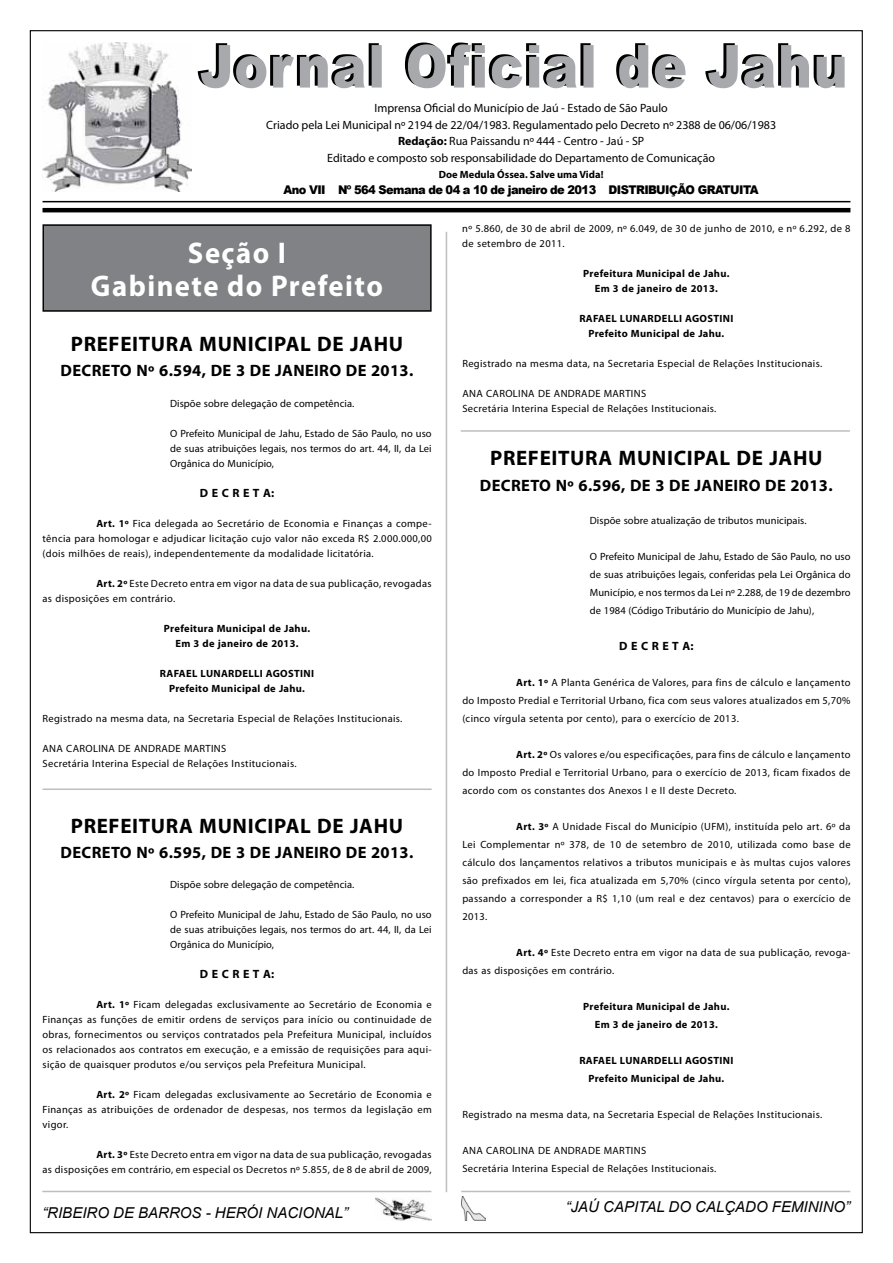
<style>
.page{position:relative;width:893px;height:1263px;background:#fff}
.page>*{position:absolute;margin:0;border:0;box-sizing:border-box;transform-origin:0 0}
.t1{font:700 30px/33px "Myriad Pro";letter-spacing:.05em;color:#fff;text-align:center;scale:.96 1}
.t2{font:700 21px "Myriad Pro";letter-spacing:.03em;color:#000}
.t3{font:700 16.5px "Myriad Pro";letter-spacing:.02em;color:#000}
.t4{font:italic 15px "Arial";color:#000}
.t5{font:12px/16.5px "Myriad Pro";color:#000;text-align:center}
.t6{font:900 12px "Arial";letter-spacing:-.05em;color:#000;scale:.95 1}
.t7{font:700 12px "Myriad Pro";color:#000}
.t8{font:10.5px/15px "Myriad Pro";letter-spacing:.03em;color:#000;text-align:justify}
.t9{font:700 10.5px/15px "Myriad Pro";letter-spacing:.03em;color:#000;text-align:center}
.t10{font:10.5px "Myriad Pro";letter-spacing:.005em;color:#000}
.t11{font:700 10.5px "Myriad Pro";color:#000}
.s1{font-weight:700}
</style>
<div class="page">
<img style="left:43px;top:43px;width:149px;height:149px">
<hr style="left:43px;top:201px;width:807px;height:1px;background:#000">
<hr style="left:43px;top:208px;width:807px;height:4px;background:#000">
<img style="left:461px;top:1196px;width:25px;height:25px">
<hr style="left:461px;top:1191px;width:389px;height:1px;background:#bcbec0">
<img style="left:375px;top:1192px;width:56px;height:29px">
<hr style="left:42px;top:1191px;width:389px;height:1px;background:#bcbec0">
<hr style="left:446px;top:232px;width:1px;height:960px;background:#bcbec0">
<svg style="left:198px;top:43px;width:647px;height:45px"></svg>
<div style="left:43px;top:225px;width:388px;height:86px;background:#808285"></div>
<div style="left:43px;top:224px;width:389px;height:88px;border:1px solid #000"></div>
<hr style="left:43px;top:788px;width:389px;height:2px;background:#bcbec0">
<hr style="left:461px;top:430px;width:389px;height:2px;background:#bcbec0">
<p class="t5" style="left:266px;top:100px;width:511px">Imprensa Oficial do Município de Jaú - Estado de São Paulo<br>Criado pela Lei Municipal nº 2194 de 22/04/1983. Regulamentado pelo Decreto nº 2388 de 06/06/1983<br><span class="s1">Redação:</span> Rua Paissandu nº 444 - Centro - Jaú - SP<br>Editado e composto sob responsabilidade do Departamento de Comunicação</p>
<p class="t6" style="left:283px;top:181px;width:502px">Ano VII Nº 564 Semana de 04 a 10 de janeiro de 2013 DISTRIBUIÇÃO GRATUITA</p>
<p class="t11" style="left:439px;top:168px;width:166px">Doe Medula Óssea. Salve uma Vida!</p>
<h1 class="t1" style="left:91px;top:235px;width:306px">Seção I<br>Gabinete do Prefeito</h1>
<h2 class="t2" style="left:71px;top:330px;width:334px">PREFEITURA MUNICIPAL DE JAHU</h2>
<h3 class="t3" style="left:61px;top:360px;width:354px">DECRETO Nº 6.594, DE 3 DE JANEIRO DE 2013.</h3>
<p class="t10" style="left:170px;top:396px;width:186px">Dispõe sobre delegação de competência.</p>
<p class="t8" style="left:170px;top:425px;width:263px">O Prefeito Municipal de Jahu, Estado de São Paulo, no uso de suas atribuições legais, nos termos do art. 44, II, da Lei Orgânica do Município,</p>
<p class="t7" style="left:200px;top:485px;width:76px">D E C R E T A:</p>
<p class="t8" style="left:43px;top:515px;width:391px;text-indent:54px"><span class="s1">Art. 1º</span> Fica delegada ao Secretário de Economia e Finanças a compe&shy;tência para homologar e adjudicar licitação cujo valor não exceda R$ 2.000.000,00 (dois milhões de reais), independentemente da modalidade licitatória.</p>
<p class="t8" style="left:43px;top:575px;width:391px;text-indent:54px"><span class="s1">Art. 2º</span> Este Decreto entra em vigor na data de sua publicação, revogadas as disposições em contrário.</p>
<p class="t9" style="left:164px;top:620px;width:148px">Prefeitura Municipal de Jahu.<br>Em 3 de janeiro de 2013.</p>
<p class="t9" style="left:160px;top:665px;width:156px">RAFAEL LUNARDELLI AGOSTINI<br>Prefeito Municipal de Jahu.</p>
<p class="t8" style="left:43px;top:710px;width:361px">Registrado na mesma data, na Secretaria Especial de Relações Institucionais.</p>
<p class="t8" style="left:43px;top:740px;width:256px">ANA CAROLINA DE ANDRADE MARTINS<br>Secretária Interina Especial de Relações Institucionais.</p>
<h2 class="t2" style="left:71px;top:812px;width:334px">PREFEITURA MUNICIPAL DE JAHU</h2>
<h3 class="t3" style="left:61px;top:842px;width:354px">DECRETO Nº 6.595, DE 3 DE JANEIRO DE 2013.</h3>
<p class="t10" style="left:170px;top:878px;width:186px">Dispõe sobre delegação de competência.</p>
<p class="t8" style="left:170px;top:907px;width:263px">O Prefeito Municipal de Jahu, Estado de São Paulo, no uso de suas atribuições legais, nos termos do art. 44, II, da Lei Orgânica do Município,</p>
<p class="t7" style="left:200px;top:966px;width:76px">D E C R E T A:</p>
<p class="t8" style="left:43px;top:997px;width:391px;text-indent:54px"><span class="s1">Art. 1º</span> Ficam delegadas exclusivamente ao Secretário de Economia e Finanças as funções de emitir ordens de serviços para início ou continuidade de obras, fornecimentos ou serviços contratados pela Prefeitura Municipal, incluídos os relacionados aos contratos em execução, e a emissão de requisições para aqui&shy;sição de quaisquer produtos e/ou serviços pela Prefeitura Municipal.</p>
<p class="t8" style="left:43px;top:1087px;width:391px;text-indent:54px"><span class="s1">Art. 2º</span> Ficam delegadas exclusivamente ao Secretário de Economia e Finanças as atribuições de ordenador de despesas, nos termos da legislação em vigor.</p>
<p class="t8" style="left:43px;top:1147px;width:391px;text-align:right"><span class="s1">Art. 3º</span> Este Decreto entra em vigor na data de sua publicação, revogadas<br>as disposições em contrário, em especial os Decretos nº 5.855, de 8 de abril de 2009,</p>
<p class="t8" style="left:462px;top:221px;width:390px">nº 5.860, de 30 de abril de 2009, nº 6.049, de 30 de junho de 2010, e nº 6.292, de 8 de setembro de 2011.</p>
<p class="t9" style="left:583px;top:266px;width:148px">Prefeitura Municipal de Jahu.<br>Em 3 de janeiro de 2013.</p>
<p class="t9" style="left:579px;top:311px;width:156px">RAFAEL LUNARDELLI AGOSTINI<br>Prefeito Municipal de Jahu.</p>
<p class="t8" style="left:462px;top:356px;width:361px">Registrado na mesma data, na Secretaria Especial de Relações Institucionais.</p>
<p class="t8" style="left:462px;top:386px;width:256px">ANA CAROLINA DE ANDRADE MARTINS<br>Secretária Interina Especial de Relações Institucionais.</p>
<h2 class="t2" style="left:490px;top:444px;width:334px">PREFEITURA MUNICIPAL DE JAHU</h2>
<h3 class="t3" style="left:480px;top:474px;width:354px">DECRETO Nº 6.596, DE 3 DE JANEIRO DE 2013.</h3>
<p class="t10" style="left:590px;top:514px;width:218px">Dispõe sobre atualização de tributos municipais.</p>
<p class="t8" style="left:590px;top:547px;width:262px;line-height:18px">O Prefeito Municipal de Jahu, Estado de São Paulo, no uso de suas atribuições legais, conferidas pela Lei Orgânica do Município, e nos termos da Lei nº 2.288, de 19 de dezembro de 1984 (Código Tributário do Município de Jahu),</p>
<p class="t7" style="left:619px;top:638px;width:76px">D E C R E T A:</p>
<p class="t8" style="left:462px;top:673px;width:390px;line-height:18px;text-indent:54px"><span class="s1">Art. 1º</span> A Planta Genérica de Valores, para fins de cálculo e lançamento do Imposto Predial e Territorial Urbano, fica com seus valores atualizados em 5,70% (cinco vírgula setenta por cento), para o exercício de 2013.</p>
<p class="t8" style="left:462px;top:745px;width:390px;line-height:18px;text-indent:54px"><span class="s1">Art. 2º</span> Os valores e/ou especificações, para fins de cálculo e lançamento do Imposto Predial e Territorial Urbano, para o exercício de 2013, ficam fixados de acordo com os constantes dos Anexos I e II deste Decreto.</p>
<p class="t8" style="left:462px;top:817px;width:390px;line-height:18px;text-indent:54px"><span class="s1">Art. 3º</span> A Unidade Fiscal do Município (UFM), instituída pelo art. 6º da Lei Complementar nº 378, de 10 de setembro de 2010, utilizada como base de cálculo dos lançamentos relativos a tributos municipais e às multas cujos valores são prefixados em lei, fica atualizada em 5,70% (cinco vírgula setenta por cento), passando a corresponder a R$ 1,10 (um real e dez centavos) para o exercício de 2013.</p>
<p class="t8" style="left:462px;top:943px;width:390px;line-height:18px;text-indent:54px"><span class="s1">Art. 4º</span> Este Decreto entra em vigor na data de sua publicação, revoga&shy;das as disposições em contrário.</p>
<p class="t9" style="left:583px;top:997px;width:148px;line-height:18px">Prefeitura Municipal de Jahu.<br>Em 3 de janeiro de 2013.</p>
<p class="t9" style="left:579px;top:1051px;width:156px;line-height:18px">RAFAEL LUNARDELLI AGOSTINI<br>Prefeito Municipal de Jahu.</p>
<p class="t8" style="left:462px;top:1106px;width:361px">Registrado na mesma data, na Secretaria Especial de Relações Institucionais.</p>
<p class="t8" style="left:462px;top:1141px;width:256px;line-height:18px">ANA CAROLINA DE ANDRADE MARTINS<br>Secretária Interina Especial de Relações Institucionais.</p>
<h3 class="t4" style="left:42px;top:1203px;width:307px">“RIBEIRO DE BARROS - HERÓI NACIONAL”</h3>
<h3 class="t4" style="left:566px;top:1197px;width:286px">“JAÚ CAPITAL DO CALÇADO FEMININO”</h3>
</div>
